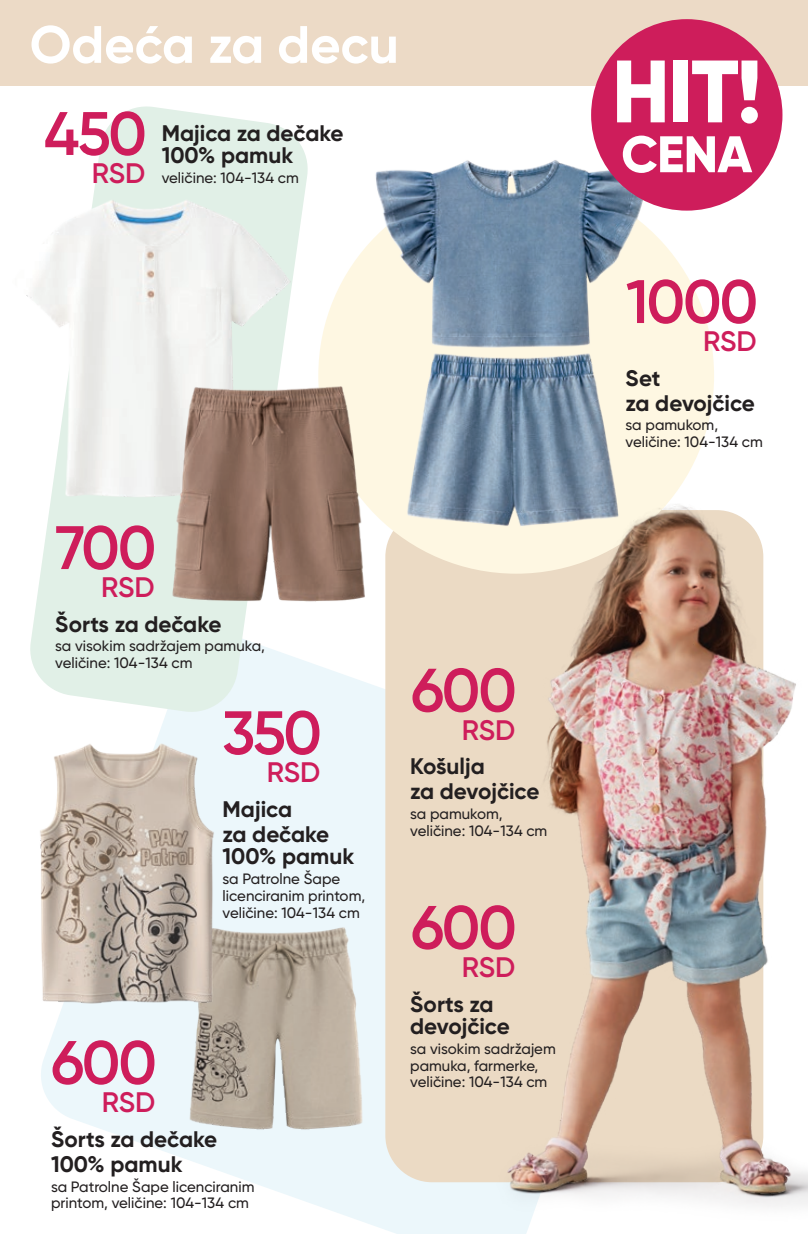
<style>
.page{position:relative;width:808px;height:1234px;background:#fff}
.page>*{position:absolute;margin:0;border:0;box-sizing:border-box;transform-origin:0 0}
.t1{font:800 88.2px "Gilroy";color:#fff}
.t2{font:600 61.2px "Gilroy";letter-spacing:-.035em;color:#ce1d5b}
.t3{font:700 52.5px "Gilroy";color:#fff}
.t4{font:800 51.3px "Gilroy";color:#fff}
.t5{font:600 28.2px "Gilroy";letter-spacing:-.01em;color:#ce1d5b}
.t6{font:700 22.5px/25.2px "Gilroy";color:#231f20}
.t7{font:500 15px/16.8px "Gilroy";color:#231f20}
</style>
<div class="page">
<svg style="left:41px;top:663px;width:424px;height:570px;fill:#ecf7fb"></svg>
<div style="left:385px;top:510px;width:378px;height:671px;background:#ebdac4;border-radius:47px"></div>
<div style="left:318px;top:178px;width:396px;height:395px;background:#fef7e2;border-radius:50%"></div>
<svg style="left:30px;top:106px;width:281px;height:608px;fill:#e1f0e7"></svg>
<img style="left:26px;top:115px;width:312px;height:462px">
<img style="left:162px;top:370px;width:203px;height:254px">
<img style="left:338px;top:140px;width:356px;height:271px">
<img style="left:360px;top:339px;width:310px;height:219px">
<div style="left:0;top:0;width:808px;height:85px;background:#ecdac6"></div>
<img style="left:172px;top:902px;width:207px;height:251px">
<img style="left:40px;top:726px;width:207px;height:293px">
<img style="left:465px;top:491px;width:343px;height:742px">
<div style="left:591px;top:19px;width:191px;height:191px;background:#ce1d5b;border-radius:50%"></div>
<h3 class="t3" style="left:30px;top:12px;width:371px">Odeća za decu</h3>
<h2 class="t2" style="left:44px;top:95px;width:104px">450</h2>
<h3 class="t5" style="left:92px;top:155px;width:55px">RSD</h3>
<h3 class="t6" style="left:162px;top:122px;width:183px;line-height:22.5px">Majica za dečake<br>100% pamuk</h3>
<p class="t7" style="left:162px;top:169px;width:139px">veličine: 104-134 cm</p>
<h2 class="t2" style="left:55px;top:509px;width:103px">700</h2>
<h3 class="t5" style="left:101px;top:569px;width:55px">RSD</h3>
<h3 class="t6" style="left:55px;top:611px;width:168px">Šorts za dečake</h3>
<p class="t7" style="left:55px;top:637px;width:211px">sa visokim sadržajem pamuka, veličine: 104-134 cm</p>
<h2 class="t2" style="left:222px;top:694px;width:101px">350</h2>
<h3 class="t5" style="left:267px;top:754px;width:55px">RSD</h3>
<h2 class="t2" style="left:51px;top:1024px;width:107px">600</h2>
<h3 class="t5" style="left:102px;top:1084px;width:55px">RSD</h3>
<h3 class="t6" style="left:223px;top:795px;width:108px">Majica<br>za dečake</h3>
<h3 class="t6" style="left:223px;top:843px;width:133px">100% pamuk</h3>
<p class="t7" style="left:223px;top:869px;width:144px">sa Patrolne Šape licenciranim printom, veličine: 104-134 cm</p>
<h3 class="t6" style="left:51px;top:1125px;width:168px">Šorts za dečake<br>100% pamuk</h3>
<p class="t7" style="left:51px;top:1177px;width:205px">sa Patrolne Šape licenciranim printom, veličine: 104-134 cm</p>
<h2 class="t2" style="left:411px;top:652px;width:107px">600</h2>
<h3 class="t5" style="left:462px;top:712px;width:55px">RSD</h3>
<h3 class="t6" style="left:410px;top:753px;width:131px">Košulja<br>za devojčice</h3>
<p class="t7" style="left:410px;top:804px;width:139px">sa pamukom, veličine: 104-134 cm</p>
<h2 class="t2" style="left:411px;top:889px;width:107px">600</h2>
<h3 class="t5" style="left:462px;top:949px;width:55px">RSD</h3>
<h3 class="t6" style="left:410px;top:992px;width:101px;line-height:22.5px">Šorts za devojčice</h3>
<p class="t7" style="left:410px;top:1039px;width:147px">sa visokim sadržajem pamuka, farmerke, veličine: 104-134 cm</p>
<h1 class="t1" style="left:612px;top:36px;width:152px">HIT!</h1>
<h3 class="t4" style="left:621px;top:122px;width:132px">CENA</h3>
<h2 class="t2" style="left:626px;top:263px;width:134px">1000</h2>
<h3 class="t5" style="left:703px;top:323px;width:55px">RSD</h3>
<h3 class="t6" style="left:626px;top:365px;width:131px">Set<br>za devojčice</h3>
<p class="t7" style="left:626px;top:416px;width:139px">sa pamukom, veličine: 104-134 cm</p>
</div>
